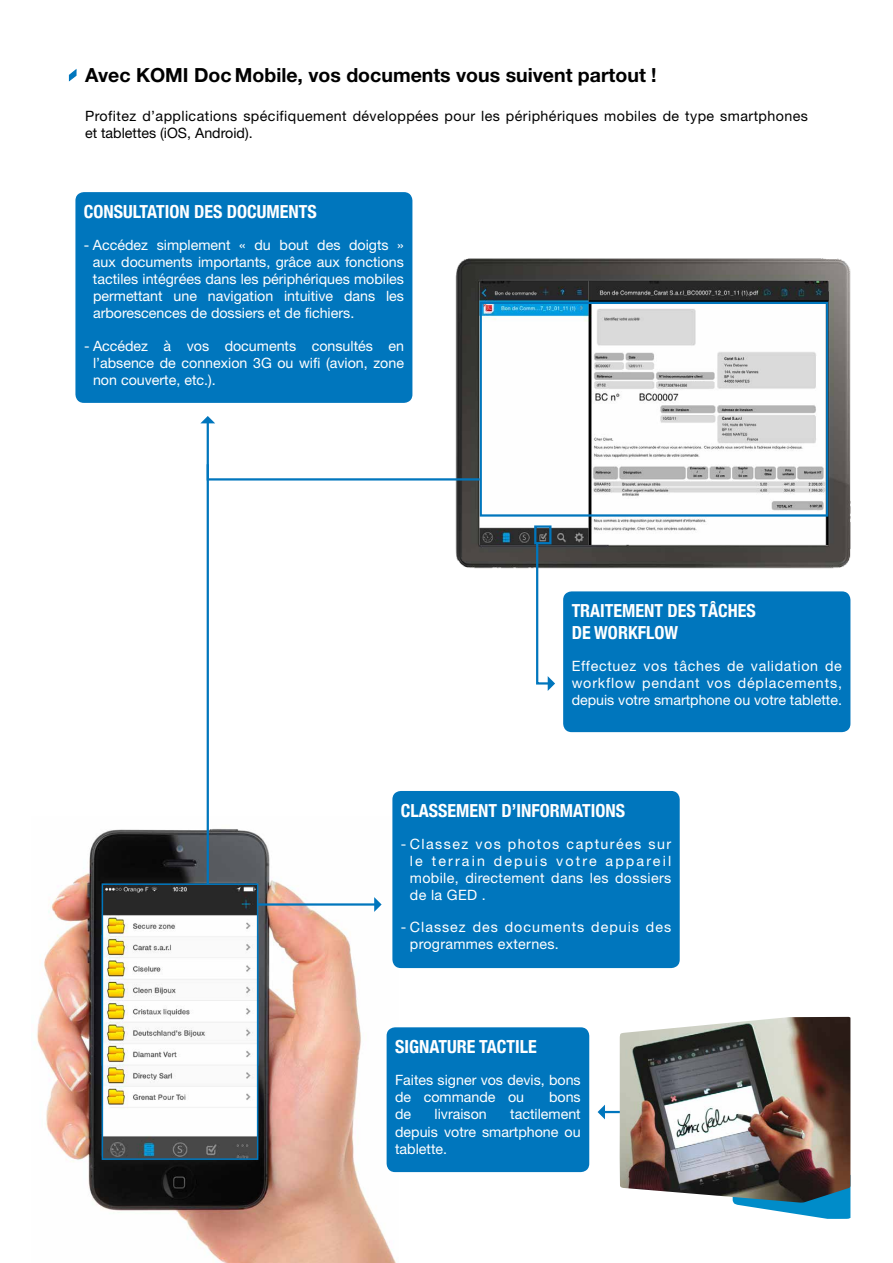
<style>
.page{position:relative;width:893px;height:1263px;background:#fff}
.page>*{position:absolute;margin:0;border:0;box-sizing:border-box;transform-origin:0 0}
.t1{font:700 19.5px "Helvetica Neue";color:#000}
.t2{font:700 condensed 18px/21.6px "Helvetica Neue";color:#fff}
.t3{font:14.25px/17.1px "Helvetica Neue";color:#fff;text-align:justify}
.t4{font:14.25px/17.1px "Helvetica Neue";letter-spacing:.03em;color:#000}
.t5{font:14.25px/17.1px "Helvetica Neue";letter-spacing:.07em;color:#fff}
</style>
<div class="page">
<img style="left:37px;top:816px;width:362px;height:447px">
<svg style="left:68px;top:69px;width:9px;height:13px"></svg>
<hr style="left:207px;top:464px;width:2px;height:472px;background:#0076bd">
<hr style="left:256px;top:903px;width:120px;height:3px;background:#0076bd">
<img style="left:406px;top:215px;width:445px;height:396px">
<div style="left:534px;top:525px;width:17px;height:19px;border:2px solid #0076bd"></div>
<svg style="left:374px;top:897px;width:8px;height:15px"></svg>
<svg style="left:598px;top:1105px;width:7px;height:14px"></svg>
<div style="left:387px;top:1027px;width:202px;height:145px;background:#0076bd;border-radius:9px"></div>
<div style="left:563px;top:591px;width:287px;height:141px;background:#0076bd;border-radius:9px"></div>
<div style="left:392px;top:791px;width:288px;height:177px;background:#0076bd;border-radius:9px"></div>
<div style="left:75px;top:192px;width:337px;height:211px;background:#0076bd;border-radius:9px"></div>
<svg style="left:200px;top:416px;width:282px;height:66px"></svg>
<svg style="left:535px;top:541px;width:20px;height:150px"></svg>
<hr style="left:600px;top:1111px;width:93px;height:2px;background:#0076bd">
<svg style="left:733px;top:1202px;width:117px;height:17px"></svg>
<img style="left:620px;top:1017px;width:230px;height:185px">
<img style="left:105px;top:886px;width:150px;height:271px">
<div style="left:102px;top:883px;width:156px;height:277px;border:2px solid #0076bd"></div>
<h1 class="t1" style="left:85px;top:63px;width:573px">Avec KOMI Doc Mobile, vos documents vous suivent partout !</h1>
<p class="t4" style="left:85px;top:107px;width:724px">Profitez d’applications spécifiquement développées pour les périphériques mobiles de type smartphones et tablettes (iOS, Android).</p>
<p class="t2" style="left:84px;top:199px;width:234px">CONSULTATION DES DOCUMENTS</p>
<p class="t3" style="left:93px;top:236px;width:313px;text-indent:-9px">- Accédez simplement « du bout des doigts » aux documents importants, grâce aux fonctions tactiles intégrées dans les périphériques mobiles permettant une navigation intuitive dans les arborescences de dossiers et de fichiers.</p>
<p class="t3" style="left:93px;top:337px;width:312px;text-indent:-9px">- Accédez à vos documents consultés en l’absence de connexion 3G ou wifi (avion, zone non couverte, etc.).</p>
<p class="t2" style="left:572px;top:599px;width:186px">TRAITEMENT DES TÂCHES<br>DE WORKFLOW</p>
<p class="t3" style="left:572px;top:657px;width:272px">Effectuez vos tâches de validation de workflow pendant vos déplacements, depuis votre smartphone ou votre tablette.</p>
<p class="t2" style="left:401px;top:798px;width:226px">CLASSEMENT D’INFORMATIONS</p>
<p class="t3" style="left:410px;top:835px;width:263px;text-indent:-9px">- Classez vos photos capturées sur le terrain depuis votre appareil mobile, directement dans les dossiers de la GED .</p>
<p class="t5" style="left:410px;top:918px;width:263px;text-indent:-9px">- Classez des documents depuis des programmes externes.</p>
<p class="t2" style="left:395px;top:1035px;width:143px">SIGNATURE TACTILE</p>
<p class="t3" style="left:395px;top:1071px;width:187px">Faites signer vos devis, bons de commande ou</p>
<p class="t3" style="left:549px;top:1088px;width:33px">bons</p>
<p class="t3" style="left:395px;top:1105px;width:187px;text-indent:115px">tactilement depuis votre smartphone ou tablette.</p>
<p class="t3" style="left:395px;top:1105px;width:18px">de</p>
<p class="t3" style="left:435px;top:1105px;width:54px">livraison</p>
</div>
